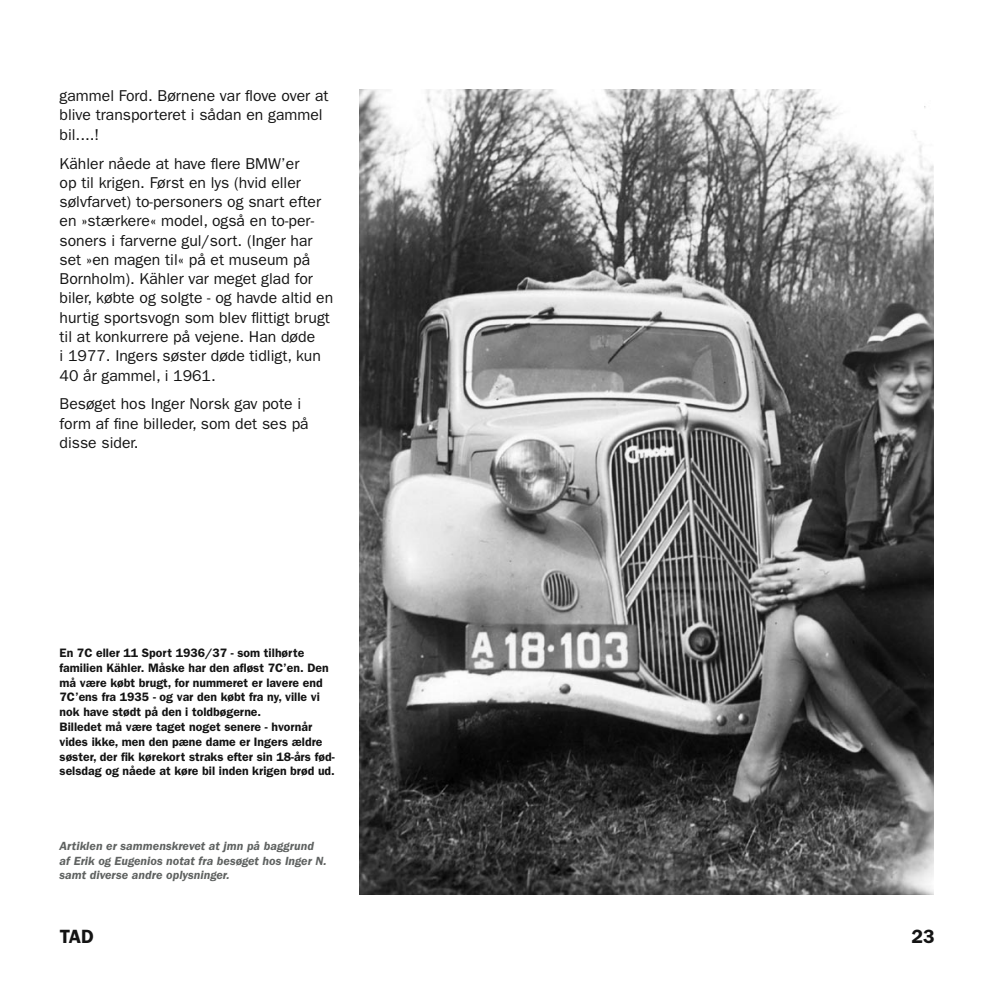
<style>
.page{position:relative;width:993px;height:993px;background:#fff}
.page>*{position:absolute;margin:0;border:0;box-sizing:border-box;transform-origin:0 0}
.t1{font:600 19.25px "Franklin Gothic";color:#141414}
.Brødtekst{font:15.75px/19.2px "Franklin Gothic";color:#141414}
.Billedtekst{font:600 12.25px/14.7px "Franklin Gothic";color:#141414}
.Billedtekst-2{font:italic 600 12.25px/14.7px "Franklin Gothic";color:#5f6261}
</style>
<div class="page">
<img style="left:359px;top:89px;width:574px;height:804px">
<p class="Brødtekst" style="left:60px;top:86px;width:270px">gammel Ford. Børnene var flove over at blive transporteret i sådan en gammel bil....!</p>
<p class="Brødtekst" style="left:60px;top:154px;width:275px">Kähler nåede at have flere BMW’er<br>op til krigen. Først en lys (hvid eller sølvfarvet) to-personers og snart efter en »stærkere« model, også en to-per&shy;soners i farverne gul/sort. (Inger har set »en magen til« på et museum på Bornholm). Kähler var meget glad for biler, købte og solgte - og havde altid en hurtig sportsvogn som blev flittigt brugt til at konkurrere på vejene. Han døde<br>i 1977. Ingers søster døde tidligt, kun 40 år gammel, i 1961.</p>
<p class="Brødtekst" style="left:60px;top:394px;width:250px">Besøget hos Inger Norsk gav pote i form af fine billeder, som det ses på disse sider.</p>
<p class="Billedtekst" style="left:60px;top:645px;width:271px">En 7C eller 11 Sport 1936/37 - som tilhørte familien Kähler. Måske har den afløst 7C’en. Den må være købt brugt, for nummeret er lavere end 7C’ens fra 1935 - og var den købt fra ny, ville vi nok have stødt på den i toldbøgerne.</p>
<p class="Billedtekst" style="left:60px;top:719px;width:277px">Billedet må være taget noget senere - hvornår vides ikke, men den pæne dame er Ingers ældre søster, der fik kørekort straks efter sin 18-års fød&shy;selsdag og nåede at køre bil inden krigen brød ud.</p>
<p class="Billedtekst-2" style="left:60px;top:838px;width:269px">Artiklen er sammenskrevet at jmn på baggrund af Erik og Eugenios notat fra besøget hos Inger N. samt diverse andre oplysninger.</p>
<p class="t1" style="left:60px;top:925px;width:36px">TAD</p>
<p class="t1" style="left:911px;top:924px;width:25px">23</p>
</div>
